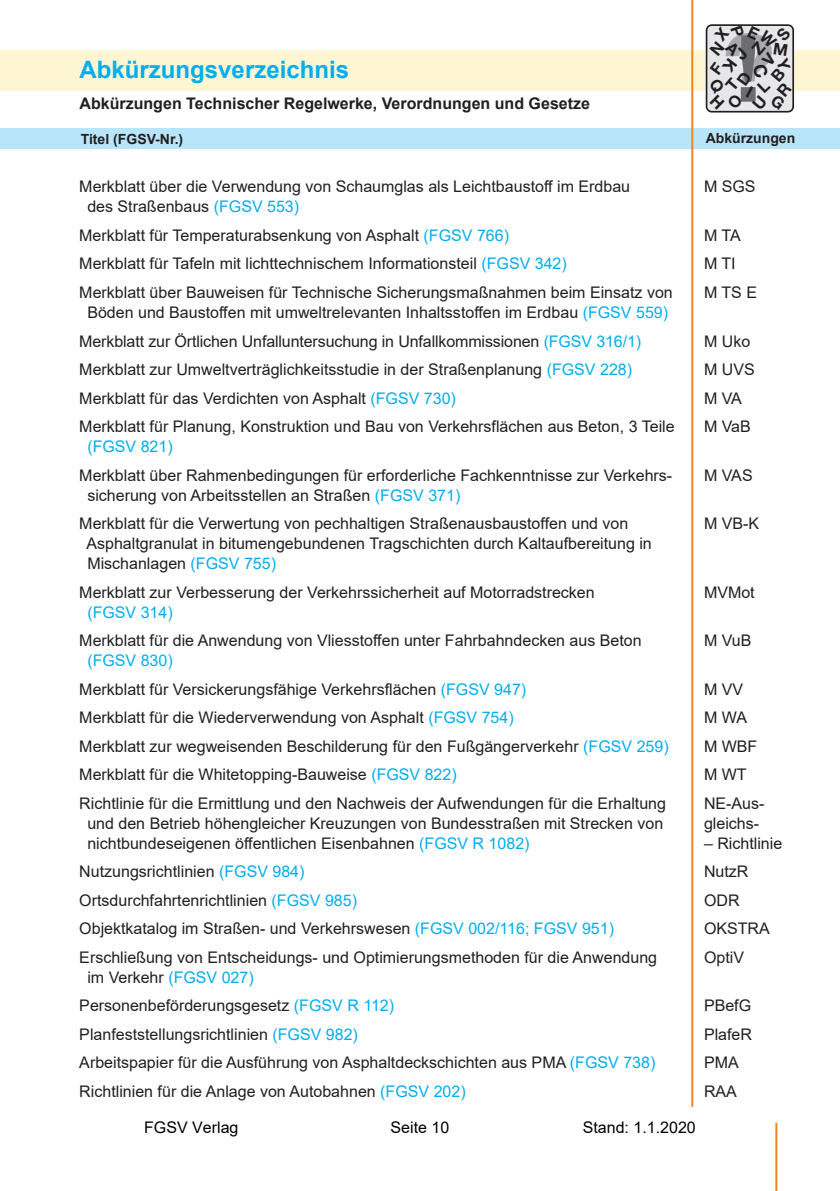
<style>
.page{position:relative;width:840px;height:1191px;background:#fff}
.page>*{position:absolute;margin:0;border:0;box-sizing:border-box;transform-origin:0 0}
.t1{font:700 93.8px "Helvetica Neue";color:#a8a9ad}
.t2{font:700 24px "Arial";color:#00aeef}
.Text_Tabulator_D{font:16px/20px "Arial";color:#231f20}
.t3{font:700 16px "Arial";color:#231f20}
.t4{font:16px "Arial";color:#000}
.Text_Tabulator_D-2{font:16px "Arial";color:#00aeef}
.t5{font:700 14px "Arial";color:#231f20}
.s1{font-size:92.4px;color:#6c6d70}
.s2{color:#00aeef}
</style>
<div class="page">
<div style="left:0;top:50px;width:839px;height:40px;background:#fef5d2"></div>
<div style="left:0;top:128px;width:839px;height:20px;background:#b9e5fa"></div>
<hr style="left:775px;top:1122px;width:2px;height:69px;background:#f58220">
<hr style="left:691px;top:0;width:2px;height:1106px;background:#f58220">
<svg style="left:705px;top:24px;width:88px;height:88px;background:#dbdcdd"></svg>
<h2 class="t2" style="left:79px;top:53px;width:271px">Abkürzungsverzeichnis</h2>
<p class="t3" style="left:79px;top:92px;width:512px">Abkürzungen Technischer Regelwerke, Verordnungen und Gesetze</p>
<h1 class="t1" style="left:722px;top:10px;width:54px">?<span class="s1">!</span></h1>
<p class="t5" style="left:705px;top:129px;width:91px">Abkürzungen</p>
<p class="t5" style="left:81px;top:129px;width:104px">Titel (FGSV-Nr.)</p>
<p class="Text_Tabulator_D" style="left:79px;top:177px;width:552px">Merkblatt über die Verwendung von Schaumglas als Leichtbaustoff im Erdbau</p>
<p class="Text_Tabulator_D" style="left:703px;top:177px;width:53px">M SGS</p>
<p class="Text_Tabulator_D" style="left:87px;top:197px;width:213px">des Straßenbaus <span class="s2">(FGSV 553)</span></p>
<p class="Text_Tabulator_D" style="left:79px;top:225px;width:431px">Merkblatt für Temperaturabsenkung von Asphalt <span class="s2">(FGSV 766)</span></p>
<p class="Text_Tabulator_D" style="left:703px;top:225px;width:38px">M TA</p>
<p class="Text_Tabulator_D" style="left:79px;top:254px;width:489px">Merkblatt für Tafeln mit lichttechnischem Informationsteil <span class="s2">(FGSV 342)</span></p>
<p class="Text_Tabulator_D" style="left:703px;top:254px;width:33px">M TI</p>
<p class="Text_Tabulator_D" style="left:79px;top:282px;width:594px">Merkblatt über Bauweisen für Technische Sicherungsmaßnahmen beim Einsatz von</p>
<p class="Text_Tabulator_D" style="left:703px;top:282px;width:55px">M TS E</p>
<p class="Text_Tabulator_D" style="left:87px;top:302px;width:582px">Böden und Baustoffen mit umweltrelevanten Inhaltsstoffen im Erdbau <span class="s2">(FGSV 559)</span></p>
<p class="Text_Tabulator_D" style="left:79px;top:331px;width:563px">Merkblatt zur Örtlichen Unfalluntersuchung in Unfallkommissionen <span class="s2">(FGSV 316/1)</span></p>
<p class="Text_Tabulator_D" style="left:703px;top:331px;width:48px">M Uko</p>
<p class="Text_Tabulator_D" style="left:79px;top:359px;width:554px">Merkblatt zur Umweltverträglichkeitsstudie in der Straßenplanung <span class="s2">(FGSV 228)</span></p>
<p class="Text_Tabulator_D" style="left:703px;top:359px;width:52px">M UVS</p>
<p class="Text_Tabulator_D" style="left:79px;top:388px;width:378px">Merkblatt für das Verdichten von Asphalt <span class="s2">(FGSV 730)</span></p>
<p class="Text_Tabulator_D" style="left:703px;top:388px;width:39px">M VA</p>
<p class="Text_Tabulator_D" style="left:79px;top:416px;width:596px">Merkblatt für Planung, Konstruktion und Bau von Verkehrsflächen aus Beton, 3 Teile</p>
<p class="Text_Tabulator_D" style="left:703px;top:416px;width:48px">M VaB</p>
<p class="Text_Tabulator_D-2" style="left:87px;top:435px;width:87px">(FGSV 821)</p>
<p class="Text_Tabulator_D" style="left:79px;top:465px;width:594px">Merkblatt über Rahmenbedingungen für erforderliche Fachkenntnisse zur Verkehrs-</p>
<p class="Text_Tabulator_D" style="left:703px;top:465px;width:50px">M VAS</p>
<p class="Text_Tabulator_D" style="left:87px;top:485px;width:374px">sicherung von Arbeitsstellen an Straßen <span class="s2">(FGSV 371)</span></p>
<p class="Text_Tabulator_D" style="left:79px;top:513px;width:550px">Merkblatt für die Verwertung von pechhaltigen Straßenausbaustoffen und von</p>
<p class="Text_Tabulator_D" style="left:703px;top:513px;width:57px">M VB-K</p>
<p class="Text_Tabulator_D" style="left:86px;top:533px;width:566px">Asphaltgranulat in bitumengebundenen Tragschichten durch Kaltaufbereitung in<br>Mischanlagen <span class="s2">(FGSV 755)</span></p>
<p class="Text_Tabulator_D" style="left:79px;top:582px;width:516px">Merkblatt zur Verbesserung der Verkehrssicherheit auf Motorradstrecken</p>
<p class="Text_Tabulator_D" style="left:703px;top:582px;width:52px">MVMot</p>
<p class="Text_Tabulator_D-2" style="left:87px;top:601px;width:87px">(FGSV 314)</p>
<p class="Text_Tabulator_D" style="left:79px;top:630px;width:563px">Merkblatt für die Anwendung von Vliesstoffen unter Fahrbahndecken aus Beton</p>
<p class="Text_Tabulator_D" style="left:703px;top:630px;width:49px">M VuB</p>
<p class="Text_Tabulator_D-2" style="left:87px;top:649px;width:87px">(FGSV 830)</p>
<p class="Text_Tabulator_D" style="left:79px;top:679px;width:448px">Merkblatt für Versickerungsfähige Verkehrsflächen <span class="s2">(FGSV 947)</span></p>
<p class="Text_Tabulator_D" style="left:703px;top:679px;width:41px">M VV</p>
<p class="Text_Tabulator_D" style="left:79px;top:707px;width:435px">Merkblatt für die Wiederverwendung von Asphalt <span class="s2">(FGSV 754)</span></p>
<p class="Text_Tabulator_D" style="left:703px;top:707px;width:44px">M WA</p>
<p class="Text_Tabulator_D" style="left:79px;top:736px;width:590px">Merkblatt zur wegweisenden Beschilderung für den Fußgängerverkehr <span class="s2">(FGSV 259)</span></p>
<p class="Text_Tabulator_D" style="left:703px;top:736px;width:55px">M WBF</p>
<p class="Text_Tabulator_D" style="left:79px;top:764px;width:379px">Merkblatt für die Whitetopping-Bauweise <span class="s2">(FGSV 822)</span></p>
<p class="Text_Tabulator_D" style="left:703px;top:764px;width:44px">M WT</p>
<p class="Text_Tabulator_D" style="left:79px;top:793px;width:588px">Richtlinie für die Ermittlung und den Nachweis der Aufwendungen für die Erhaltung</p>
<p class="Text_Tabulator_D" style="left:703px;top:793px;width:62px">NE-Aus-</p>
<p class="Text_Tabulator_D" style="left:87px;top:813px;width:577px">und den Betrieb höhengleicher Kreuzungen von Bundesstraßen mit Strecken von</p>
<p class="Text_Tabulator_D" style="left:703px;top:813px;width:57px">gleichs-</p>
<p class="Text_Tabulator_D" style="left:87px;top:833px;width:443px">nichtbundeseigenen öffentlichen Eisenbahnen <span class="s2">(FGSV R 1082)</span></p>
<p class="Text_Tabulator_D" style="left:703px;top:833px;width:80px">– Richtlinie</p>
<p class="Text_Tabulator_D" style="left:79px;top:861px;width:226px">Nutzungsrichtlinien <span class="s2">(FGSV 984)</span></p>
<p class="Text_Tabulator_D" style="left:703px;top:861px;width:46px">NutzR</p>
<p class="Text_Tabulator_D" style="left:79px;top:890px;width:279px">Ortsdurchfahrtenrichtlinien <span class="s2">(FGSV 985)</span></p>
<p class="Text_Tabulator_D" style="left:703px;top:890px;width:37px">ODR</p>
<p class="Text_Tabulator_D" style="left:79px;top:918px;width:536px">Objektkatalog im Straßen- und Verkehrswesen <span class="s2">(FGSV 002/116; FGSV 951)</span></p>
<p class="Text_Tabulator_D" style="left:703px;top:918px;width:67px">OKSTRA</p>
<p class="Text_Tabulator_D" style="left:79px;top:947px;width:579px">Erschließung von Entscheidungs- und Optimierungsmethoden für die Anwendung</p>
<p class="Text_Tabulator_D" style="left:703px;top:947px;width:42px">OptiV</p>
<p class="Text_Tabulator_D" style="left:87px;top:967px;width:168px">im Verkehr <span class="s2">(FGSV 027)</span></p>
<p class="Text_Tabulator_D" style="left:79px;top:995px;width:316px">Personenbeförderungsgesetz <span class="s2">(FGSV R 112)</span></p>
<p class="Text_Tabulator_D" style="left:703px;top:995px;width:49px">PBefG</p>
<p class="Text_Tabulator_D" style="left:79px;top:1024px;width:280px">Planfeststellungsrichtlinien <span class="s2">(FGSV 982)</span></p>
<p class="Text_Tabulator_D" style="left:703px;top:1024px;width:50px">PlafeR</p>
<p class="Text_Tabulator_D" style="left:79px;top:1052px;width:577px">Arbeitspapier für die Ausführung von Asphaltdeckschichten aus PMA <span class="s2">(FGSV 738)</span></p>
<p class="Text_Tabulator_D" style="left:703px;top:1052px;width:36px">PMA</p>
<p class="Text_Tabulator_D" style="left:79px;top:1081px;width:388px">Richtlinien für die Anlage von Autobahnen <span class="s2">(FGSV 202)</span></p>
<p class="Text_Tabulator_D" style="left:703px;top:1081px;width:34px">RAA</p>
<p class="t4" style="left:144px;top:1116px;width:96px">FGSV Verlag</p>
<p class="t4" style="left:390px;top:1116px;width:60px">Seite 10</p>
<p class="t4" style="left:582px;top:1116px;width:114px">Stand: 1.1.2020</p>
</div>
